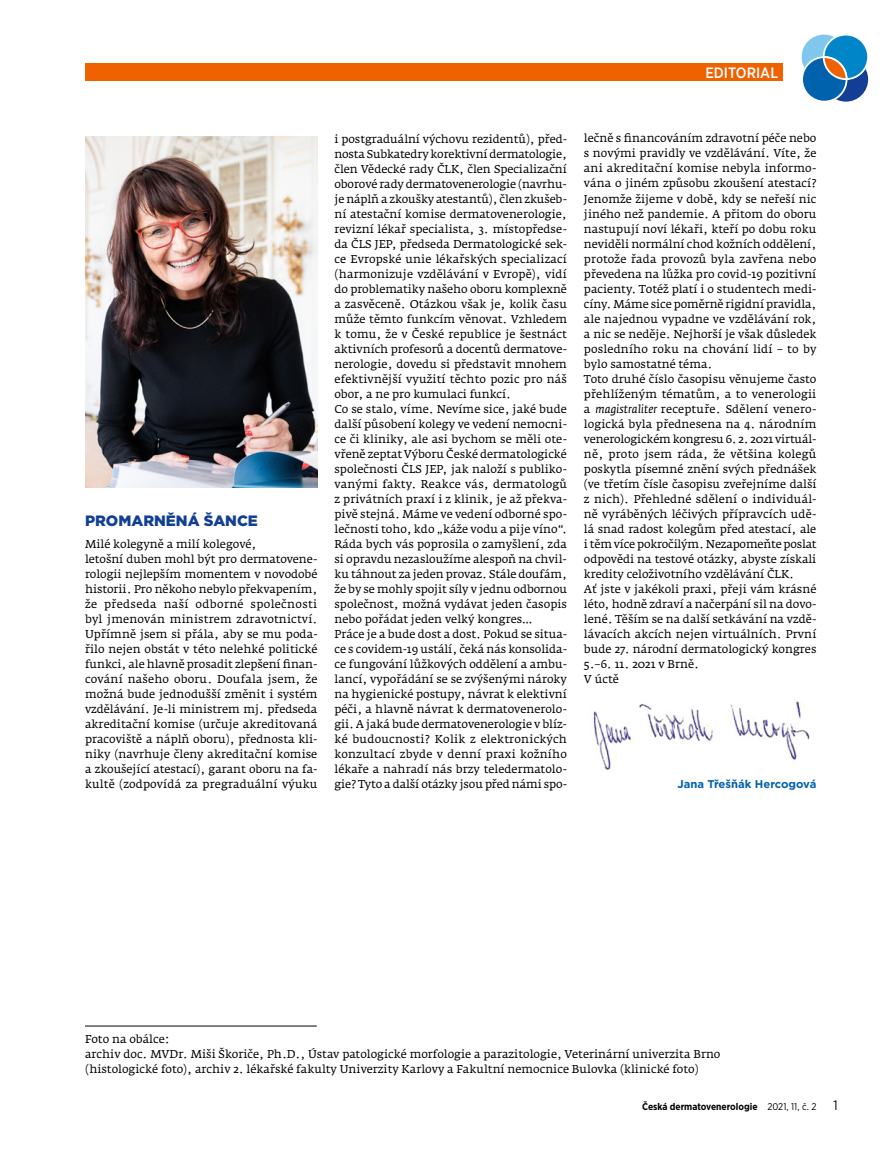
<style>
.page{position:relative;width:893px;height:1149px;background:#fff}
.page>*{position:absolute;margin:0;border:0;box-sizing:border-box;transform-origin:0 0}
.t1{font:900 15px "Gotham";color:#123f93}
.t2{font:500 15px "Gotham Narrow";color:#fff}
.t3{font:13.5px "Gotham Narrow";color:#000}
.t4{font:11.25px/15px "Fedra Serif A Pro";color:#000}
.t5{font:700 11.25px "Gotham";color:#0062ad}
.t6{font:700 9.75px "Gotham Narrow";color:#000}
.s1{font-style:italic}
.s2{font-weight:400}
</style>
<div class="page">
<div style="left:824px;top:57px;width:44px;height:45px;background:#123f93;border-radius:50%"></div>
<div style="left:802px;top:35px;width:44px;height:44px;background:#80c7ed;border-radius:50%"></div>
<div style="left:824px;top:35px;width:44px;height:44px;background:#0085c8;border-radius:50%"></div>
<div style="left:823px;top:34px;width:46px;height:46px;border:2px solid #fff;border-radius:50%"></div>
<div style="left:802px;top:57px;width:45px;height:45px;background:#0062ad;border-radius:50%"></div>
<div style="left:801px;top:56px;width:46px;height:46px;border:2px solid #fff;border-radius:50%"></div>
<svg style="left:822px;top:55px;width:26px;height:26px"></svg>
<div style="left:85px;top:64px;width:697px;height:17px;background:#ee6300"></div>
<img style="left:85px;top:136px;width:232px;height:352px">
<img style="left:589px;top:699px;width:221px;height:71px">
<hr style="left:85px;top:1025px;width:232px;height:1px;background:#000">
<h1 class="t2" style="left:705px;top:64px;width:74px">EDITORIAL</h1>
<h1 class="t1" style="left:85px;top:509px;width:174px">PROMARNĚNÁ ŠANCE</h1>
<p class="t4" style="left:85px;top:536px;width:234px">Milé kolegyně a milí kolegové,<br>letošní duben mohl být pro dermatovene&shy;rologii nejlepším momentem v novodobé historii. Pro někoho nebylo překvapením, že předseda naší odborné společnosti byl jmenován ministrem zdravotnictví.<br>Upřímně jsem si přála, aby se mu poda&shy;řilo nejen obstát v této nelehké politické funkci, ale hlavně prosadit zlepšení finan&shy;cování našeho oboru. Doufala jsem, že možná bude jednodušší změnit i systém vzdělávání. Je-li ministrem mj. předseda akreditační komise (určuje akreditovaná pracoviště a náplň oboru), přednosta kli&shy;niky (navrhuje členy akreditační komise a zkoušející atestací), garant oboru na fa&shy;kultě (zodpovídá za pregraduální výuku</p>
<p class="t4" style="left:334px;top:131px;width:234px">i postgraduální výchovu rezidentů), před&shy;nosta Subkatedry korektivní dermatologie, člen Vědecké rady ČLK, člen Specializační oborové rady dermatovenerologie (navrhu&shy;je náplň a zkoušky atestantů), člen zkušeb&shy;ní atestační komise dermatovenerologie, revizní lékař specialista, 3. místopředse&shy;da ČLS JEP, předseda Dermatologické sek&shy;ce Evropské unie lékařských specializací (harmonizuje vzdělávání v Evropě), vidí do problematiky našeho oboru komplexně a zasvěceně. Otázkou však je, kolik času může těmto funkcím věnovat. Vzhledem k tomu, že v České republice je šestnáct aktivních profesorů a docentů dermatove&shy;nerologie, dovedu si představit mnohem efektivnější využití těchto pozic pro náš obor, a ne pro kumulaci funkcí.<br>Co se stalo, víme. Nevíme sice, jaké bude další působení kolegy ve vedení nemocni&shy;ce či kliniky, ale asi bychom se měli ote&shy;vřeně zeptat Výboru České dermatologické společnosti ČLS JEP, jak naloží s publiko&shy;vanými fakty. Reakce vás, dermatologů z privátních praxí i z klinik, je až překva&shy;pivě stejná. Máme ve vedení odborné spo&shy;lečnosti toho, kdo „káže vodu a pije víno“.<br>Ráda bych vás poprosila o zamyšlení, zda si opravdu nezasloužíme alespoň na chvil&shy;ku táhnout za jeden provaz. Stále doufám, že by se mohly spojit síly v jednu odbornou společnost, možná vydávat jeden časopis nebo pořádat jeden velký kongres…<br>Práce je a bude dost a dost. Pokud se situa&shy;ce s covidem-19 ustálí, čeká nás konsolida&shy;ce fungování lůžkových oddělení a ambu&shy;lancí, vypořádání se se zvýšenými nároky na hygienické postupy, návrat k elektivní péči, a hlavně návrat k dermatovenerolo&shy;gii. A jaká bude dermatovenerologie v blíz&shy;ké budoucnosti? Kolik z elektronických konzultací zbyde v denní praxi kožního lékaře a nahradí nás brzy teledermatolo&shy;gie? Tyto a další otázky jsou před námi spo-</p>
<p class="t4" style="left:584px;top:131px;width:234px">lečně s financováním zdravotní péče nebo s novými pravidly ve vzdělávání. Víte, že ani akreditační komise nebyla informo&shy;vána o jiném způsobu zkoušení atestací?<br>Jenomže žijeme v době, kdy se neřeší nic jiného než pandemie. A přitom do oboru nastupují noví lékaři, kteří po dobu roku neviděli normální chod kožních oddělení, protože řada provozů byla zavřena nebo převedena na lůžka pro covid-19 pozitivní pacienty. Totéž platí i o studentech medi&shy;cíny. Máme sice poměrně rigidní pravidla, ale najednou vypadne ve vzdělávání rok, a nic se neděje. Nejhorší je však důsledek posledního roku na chování lidí – to by bylo samostatné téma.<br>Toto druhé číslo časopisu věnujeme často přehlíženým tématům, a to venerologii a <span class="s1">magistraliter</span> receptuře. Sdělení venero&shy;logická byla přednesena na 4. národním venerologickém kongresu 6. 2. 2021 virtuál&shy;ně, proto jsem ráda, že většina kolegů poskytla písemné znění svých přednášek (ve třetím čísle časopisu zveřejníme další z nich). Přehledné sdělení o individuál&shy;ně vyráběných léčivých přípravcích udě&shy;lá snad radost kolegům před atestací, ale i těm více pokročilým. Nezapomeňte poslat odpovědi na testové otázky, abyste získali kredity celoživotního vzdělávání ČLK.<br>Ať jste v jakékoli praxi, přeji vám krásné léto, hodně zdraví a načerpání sil na dovo&shy;lené. Těším se na další setkávání na vzdě&shy;lávacích akcích nejen virtuálních. První bude 27. národní dermatologický kongres 5.–6. 11. 2021 v Brně.<br>V úctě</p>
<p class="t5" style="left:677px;top:776px;width:141px">Jana Třešňák Hercogová</p>
<p class="t4" style="left:85px;top:1031px;width:637px">Foto na obálce:<br>archiv doc. MVDr. Miši Škoriče, Ph.D., Ústav patologické morfologie a parazitologie, Veterinární univerzita Brno (histologické foto), archiv 2. lékařské fakulty Univerzity Karlovy a Fakultní nemocnice Bulovka (klinické foto)</p>
<p class="t6" style="left:642px;top:1099px;width:176px">Česká dermatovenerologie <span class="s2">2021, 11, č. 2</span></p>
<p class="t3" style="left:833px;top:1096px;width:6px">1</p>
</div>
